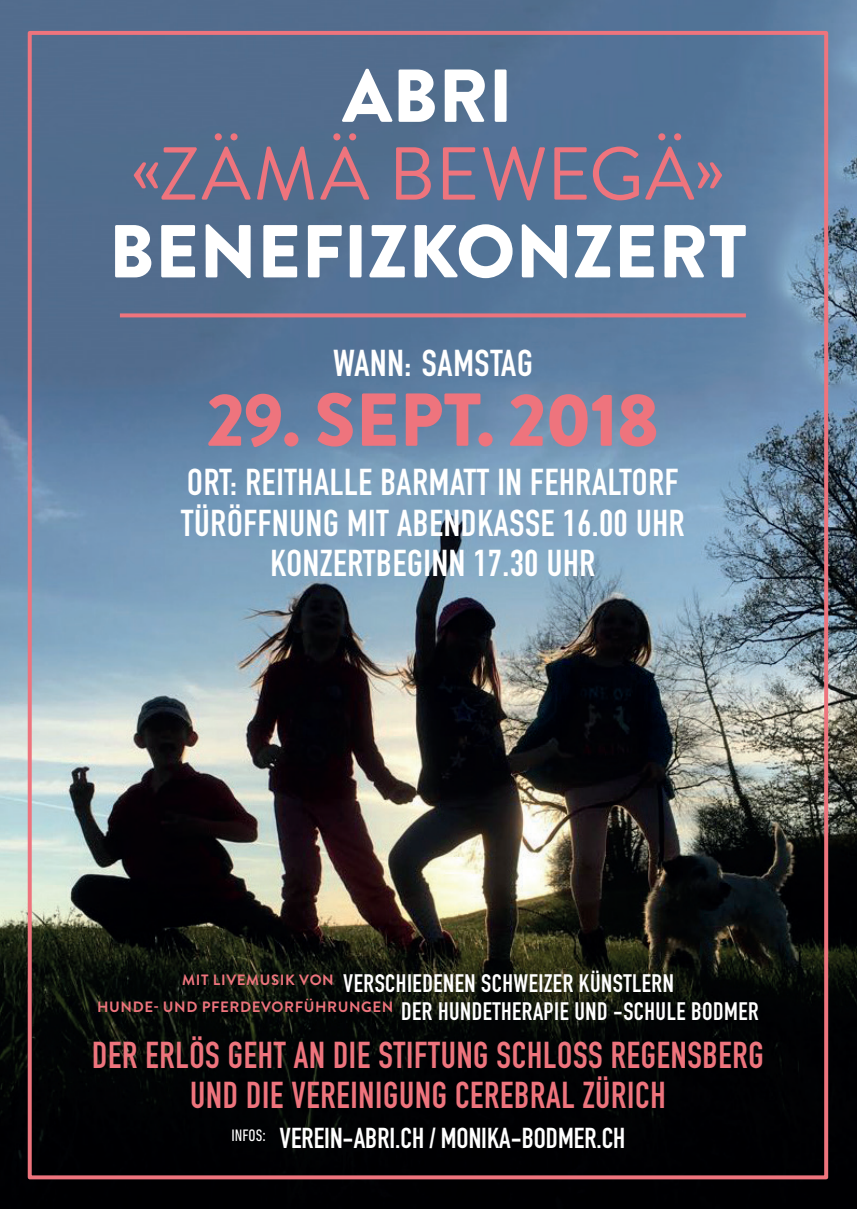
<style>
.page{position:relative;width:857px;height:1209px;background:#fff}
.page>*{position:absolute;margin:0;border:0;box-sizing:border-box;transform-origin:0 0}
.t1{font:900 74.8px "Brandon Grotesque";color:#fff}
.t2{font:900 74.8px "Brandon Grotesque";letter-spacing:-.02em;color:#ee747d}
.t3{font:74.8px "Brandon Grotesque";letter-spacing:.015em;color:#ee747d}
.t4{font:700 36.8px "DIN Condensed";letter-spacing:.02em;color:#fff}
.t5{font:700 36.8px "DIN Condensed";letter-spacing:.02em;color:#ee747d}
.t6{font:700 28.4px "DIN Condensed";color:#fff}
.t7{font:700 25px "DIN Condensed";letter-spacing:.02em;color:#fff}
</style>
<div class="page">
<img style="left:0;top:0;width:857px;height:1208px">
<div style="left:28px;top:31px;width:800px;height:1148px;border:4px solid #ee747d"></div>
<svg style="left:120px;top:313px;width:626px;height:4px;background:#dd747f"></svg>
<p class="t1" style="left:342px;top:43px;width:172px">ABRI</p>
<p class="t3" style="left:131px;top:122px;width:595px">«ZÄMÄ BEWEGÄ»</p>
<p class="t1" style="left:109px;top:199px;width:639px">BENEFIZKONZERT</p>
<p class="t4" style="left:333px;top:338px;width:201px">WANN: SAMSTAG</p>
<p class="t2" style="left:207px;top:367px;width:454px">29. SEPT. 2018</p>
<p class="t4" style="left:187px;top:457px;width:492px">ORT: REITHALLE BARMATT IN FEHRALTORF</p>
<p class="t4" style="left:181px;top:498px;width:505px">TÜRÖFFNUNG MIT ABENDKASSE 16.00 UHR</p>
<p class="t4" style="left:270px;top:538px;width:326px">KONZERTBEGINN 17.30 UHR</p>
<p class="t7" style="left:182px;top:966px;width:493px"><sup>MIT</sup> <sup>LIVEMUSIK</sup> <sup>VON</sup> VERSCHIEDENEN SCHWEIZER KÜNSTLERN</p>
<p class="t7" style="left:97px;top:994px;width:663px"><sup>HUNDE-</sup> <sup>UND</sup> <sup>PFERDEVORFÜHRUNGEN</sup> DER HUNDETHERAPIE UND -SCHULE BODMER</p>
<p class="t5" style="left:92px;top:1030px;width:673px">DER ERLÖS GEHT AN DIE STIFTUNG SCHLOSS REGENSBERG</p>
<p class="t5" style="left:190px;top:1070px;width:477px">UND DIE VEREINIGUNG CEREBRAL ZÜRICH</p>
<p class="t6" style="left:231px;top:1119px;width:395px"><sup>INFOS:</sup> VEREIN-ABRI.CH / MONIKA-BODMER.CH</p>
</div>
